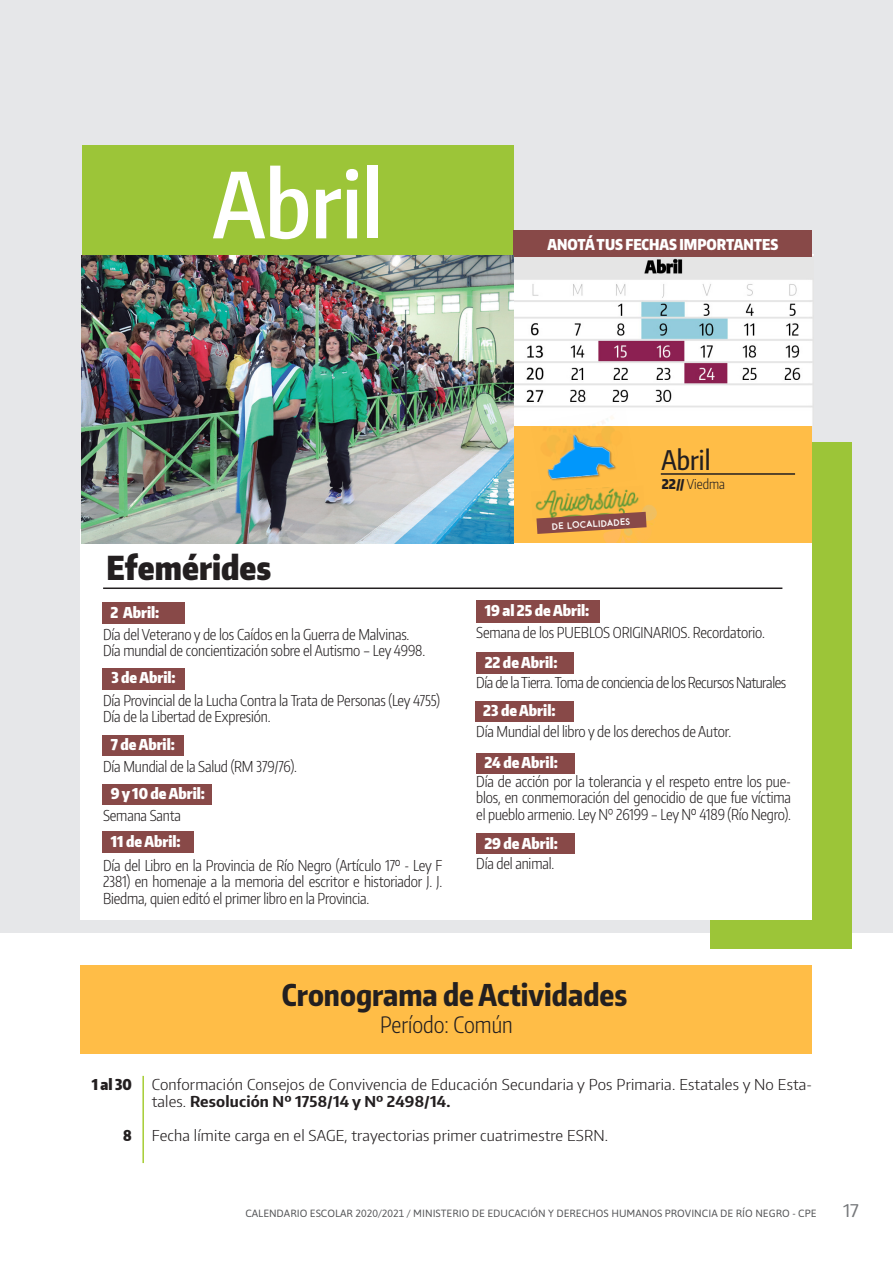
<style>
.page{position:relative;width:893px;height:1263px;background:#fff}
.page>*{position:absolute;margin:0;border:0;box-sizing:border-box;transform-origin:0 0}
.t1{font:600 90px "Encode Sans Compressed";color:#fff}
.t2{font:900 33px "Encode Sans Compressed";color:#231f20}
.t3{font:800 30px "Encode Sans Compressed";color:#231f20}
.t4{font:500 27px "Encode Sans Compressed";color:#231f20}
.t5{font:300 22.5px "Encode Sans Compressed";color:#231f20}
.t6{font:17.55px "Encode Sans";color:#76787b}
.t7{font:300 15px/16.5px "Encode Sans Compressed";letter-spacing:-.01em;color:#231f20;text-align:justify}
.t8{font:300 15px/17.2px "Encode Sans Compressed";letter-spacing:.01em;color:#231f20;scale:1.16 1}
.t9{font:900 15px "Encode Sans Compressed";color:#fff}
.t10{font:300 15px "Encode Sans Compressed";letter-spacing:-.03em;color:#231f20}
.t11{font:900 15px "Encode Sans Compressed";color:#231f20}
.t12{font:300 13.5px "Encode Sans Compressed";color:#231f20}
.t13{font:10.5px "Asap";color:#57585a}
.t14{font:800 8.55px "Arca Majora";color:#fff}
.s1{font-weight:900}
.s2{font-weight:700}
</style>
<div class="page">
<div style="left:0;top:0;width:893px;height:933px;background:#e6e7e9"></div>
<div style="left:710px;top:442px;width:141px;height:506px;background:#9cc538"></div>
<div style="left:81px;top:530px;width:731px;height:390px;background:#fff"></div>
<div style="left:82px;top:146px;width:431px;height:110px;background:#9cc538"></div>
<hr style="left:142px;top:1076px;width:2px;height:87px;background:#a6cd34">
<div style="left:102px;top:602px;width:82px;height:22px;background:#884948"></div>
<div style="left:476px;top:600px;width:124px;height:23px;background:#884948"></div>
<div style="left:476px;top:653px;width:98px;height:21px;background:#884948"></div>
<div style="left:103px;top:668px;width:82px;height:21px;background:#884948"></div>
<div style="left:102px;top:735px;width:81px;height:20px;background:#884948"></div>
<div style="left:102px;top:784px;width:110px;height:21px;background:#884948"></div>
<div style="left:102px;top:832px;width:91px;height:21px;background:#884948"></div>
<div style="left:475px;top:701px;width:98px;height:20px;background:#884948"></div>
<div style="left:476px;top:753px;width:98px;height:20px;background:#884948"></div>
<div style="left:476px;top:833px;width:98px;height:21px;background:#884948"></div>
<hr style="left:103px;top:587px;width:679px;height:2px;background:#231f20">
<div style="left:512px;top:427px;width:300px;height:116px;background:#ffbd47"></div>
<hr style="left:661px;top:473px;width:134px;height:2px;background:#231f20">
<div style="left:81px;top:965px;width:731px;height:88px;background:#ffbd47"></div>
<img style="left:513px;top:254px;width:300px;height:171px">
<div style="left:513px;top:230px;width:299px;height:26px;background:#884948"></div>
<img style="left:82px;top:256px;width:431px;height:287px">
<img style="left:530px;top:407px;width:107px;height:26px">
<img style="left:552px;top:424px;width:47px;height:9px">
<img style="left:603px;top:505px;width:54px;height:38px">
<img style="left:535px;top:487px;width:110px;height:25px">
<svg style="left:536px;top:512px;width:111px;height:22px"></svg>
<img style="left:547px;top:433px;width:69px;height:48px">
<h1 class="t1" style="left:213px;top:146px;width:171px">Abril</h1>
<h2 class="t2" style="left:107px;top:546px;width:166px">Efemérides</h2>
<p class="t9" style="left:547px;top:234px;width:232px">ANOTÁ TUS FECHAS IMPORTANTES</p>
<h3 class="t4" style="left:661px;top:443px;width:51px">Abril</h3>
<p class="t14" style="left:551px;top:520px;width:80px;rotate:-3deg">DE LOCALIDADES</p>
<p class="t12" style="left:662px;top:475px;width:65px"><span class="s1">22//</span> Viedma</p>
<p class="t9" style="left:111px;top:602px;width:50px">2 Abril:</p>
<p class="t9" style="left:485px;top:600px;width:106px">19 al 25 de Abril:</p>
<p class="t9" style="left:485px;top:653px;width:74px">22 de Abril:</p>
<p class="t9" style="left:111px;top:668px;width:66px">3 de Abril:</p>
<p class="t7" style="left:476px;top:624px;width:290px">Semana de los PUEBLOS ORIGINARIOS. Recordatorio.</p>
<p class="t10" style="left:476px;top:672px;width:311px">Día de la Tierra. Toma de conciencia de los Recursos Naturales</p>
<p class="t7" style="left:476px;top:723px;width:257px">Día Mundial del libro y de los derechos de Autor.</p>
<p class="t7" style="left:476px;top:773px;width:316px">Día de acción por la tolerancia y el respeto entre los pue&shy;blos, en conmemoración del genocidio de que fue víctima el pueblo armenio. Ley N° 26199 – Ley Nº 4189 (Río Negro).</p>
<p class="t7" style="left:476px;top:855px;width:80px">Día del animal.</p>
<p class="t7" style="left:103px;top:625px;width:324px">Día del Veterano y de los Caídos en la Guerra de Malvinas.<br>Día mundial de concientización sobre el Autismo – Ley 4998.</p>
<p class="t7" style="left:103px;top:691px;width:339px">Día Provincial de la Lucha Contra la Trata de Personas (Ley 4755)<br>Día de la Libertad de Expresión.</p>
<p class="t7" style="left:103px;top:757px;width:195px">Día Mundial de la Salud (RM 379/76).</p>
<p class="t7" style="left:103px;top:807px;width:79px">Semana Santa</p>
<p class="t7" style="left:103px;top:856px;width:341px">Día del Libro en la Provincia de Río Negro (Artículo 17º - Ley F 2381) en homenaje a la memoria del escritor e historiador J. J.<br>Biedma, quien editó el primer libro en la Provincia.</p>
<p class="t9" style="left:483px;top:701px;width:74px">23 de Abril:</p>
<p class="t9" style="left:484px;top:753px;width:75px">24 de Abril:</p>
<p class="t9" style="left:111px;top:735px;width:66px">7 de Abril:</p>
<p class="t9" style="left:111px;top:784px;width:96px">9 y 10 de Abril:</p>
<p class="t9" style="left:111px;top:832px;width:71px">11 de Abril:</p>
<p class="t9" style="left:484px;top:833px;width:75px">29 de Abril:</p>
<p class="t11" style="left:92px;top:1074px;width:42px">1 al 30</p>
<p class="t11" style="left:123px;top:1126px;width:10px">8</p>
<h3 class="t3" style="left:282px;top:975px;width:347px">Cronograma de Actividades</h3>
<h3 class="t5" style="left:380px;top:1010px;width:134px">Período: Común</h3>
<p class="t8" style="left:152px;top:1075px;width:571px">Conformación Consejos de Convivencia de Educación Secundaria y Pos Primaria. Estatales y No Esta&shy;tales. <span class="s2">Resolución Nº 1758/14 y Nº 2498/14.</span></p>
<p class="t8" style="left:152px;top:1126px;width:395px">Fecha límite carga en el SAGE, trayectorias primer cuatrimestre ESRN.</p>
<p class="t13" style="left:245px;top:1206px;width:573px">CALENDARIO ESCOLAR 2020/2021 / MINISTERIO DE EDUCACIÓN Y DERECHOS HUMANOS PROVINCIA DE RÍO NEGRO - CPE</p>
<p class="t6" style="left:843px;top:1199px;width:17px">17</p>
</div>
